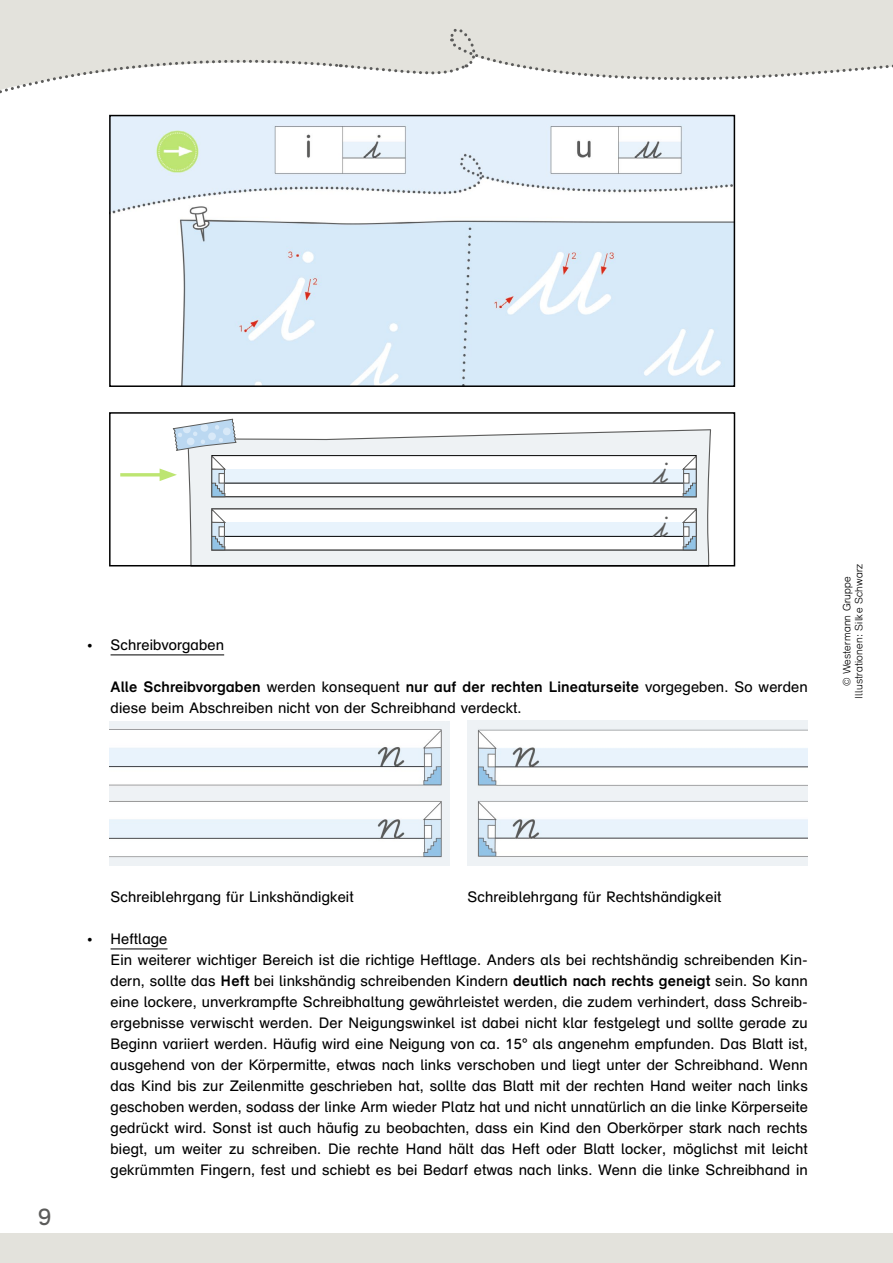
<style>
.page{position:relative;width:893px;height:1263px;background:#fff}
.page>*{position:absolute;margin:0;border:0;box-sizing:border-box;transform-origin:0 0}
.t1{font:39.3px "bs LA Gru";color:#5b5b5a}
.t2{font:24px "bs Druckschrift Gru 1";color:#5b5b5a}
.t3{font:15px/21px "bs Druckschrift Gru 1";color:#000}
.t4{font:300 10.5px/12px "bs Druckschrift Gru 1";color:#000;text-align:center}
.s1{font-weight:700}
</style>
<div class="page">
<div style="left:0;top:1233px;width:893px;height:30px;background:#e3e2dc"></div>
<div style="left:0;top:0;width:893px;height:15px;background:#e3e2dc"></div>
<svg style="left:0;top:15px;width:893px;height:79px"></svg>
<hr style="left:111px;top:654px;width:113px;height:1px;background:#000">
<hr style="left:111px;top:948px;width:57px;height:1px;background:#000">
<img style="left:112px;top:118px;width:620px;height:266px">
<div style="left:109px;top:115px;width:626px;height:272px;border:2px solid #000"></div>
<svg style="left:187px;top:430px;width:525px;height:314px"></svg>
<div style="left:212px;top:456px;width:484px;height:41px;background:#fff"></div>
<div style="left:212px;top:469px;width:484px;height:14px;background:#e8f3fc"></div>
<hr style="left:212px;top:483px;width:484px;height:1px;background:#000">
<div style="left:212px;top:455px;width:484px;height:42px;border:1px solid #000"></div>
<svg style="left:682px;top:455px;width:15px;height:42px"></svg>
<div style="left:212px;top:509px;width:484px;height:41px;background:#fff"></div>
<div style="left:212px;top:522px;width:484px;height:15px;background:#e8f3fc"></div>
<hr style="left:212px;top:536px;width:484px;height:1px;background:#000">
<svg style="left:682px;top:509px;width:15px;height:41px"></svg>
<svg style="left:211px;top:509px;width:15px;height:41px"></svg>
<hr style="left:120px;top:473px;width:46px;height:3px;background:#bde571">
<svg style="left:160px;top:418px;width:77px;height:79px"></svg>
<div style="left:109px;top:412px;width:626px;height:154px;border:2px solid #000"></div>
<img style="left:468px;top:721px;width:340px;height:144px">
<img style="left:109px;top:721px;width:340px;height:145px">
<h1 class="t1" style="left:653px;top:449px;width:11px">i</h1>
<h1 class="t1" style="left:653px;top:502px;width:11px">i</h1>
<p class="t3" style="left:85px;top:635px;width:141px">• Schreibvorgaben</p>
<p class="t3" style="left:111px;top:677px;width:699px"><span class="s1">Alle Schreibvorgaben</span> werden konsequent <span class="s1">nur auf der rechten Lineaturseite</span> vorgegeben. So werden diese beim Abschreiben nicht von der Schreibhand verdeckt.</p>
<p class="t4" style="left:841px;top:698px;width:137px;rotate:-90deg">© Westermann Gruppe<br>Illustrationen: Silke Schwarz</p>
<h2 class="t2" style="left:38px;top:1202px;width:15px">9</h2>
<p class="t3" style="left:111px;top:887px;width:245px">Schreiblehrgang für Linkshändigkeit</p>
<p class="t3" style="left:468px;top:887px;width:255px">Schreiblehrgang für Rechtshändigkeit</p>
<p class="t3" style="left:111px;top:929px;width:699px;text-indent:-26px">• Heftlage<br>Ein weiterer wichtiger Bereich ist die richtige Heftlage. Anders als bei rechtshändig schreibenden Kin&shy;dern, sollte das <span class="s1">Heft</span> bei linkshändig schreibenden Kindern <span class="s1">deutlich nach rechts geneigt</span> sein. So kann eine lockere, unverkrampfte Schreibhaltung gewährleistet werden, die zudem verhindert, dass Schreib&shy;ergebnisse verwischt werden. Der Neigungswinkel ist dabei nicht klar festgelegt und sollte gerade zu Beginn variiert werden. Häufig wird eine Neigung von ca. 15° als angenehm empfunden. Das Blatt ist, ausgehend von der Körpermitte, etwas nach links verschoben und liegt unter der Schreibhand. Wenn das Kind bis zur Zeilenmitte geschrieben hat, sollte das Blatt mit der rechten Hand weiter nach links geschoben werden, sodass der linke Arm wieder Platz hat und nicht unnatürlich an die linke Körperseite gedrückt wird. Sonst ist auch häufig zu beobachten, dass ein Kind den Oberkörper stark nach rechts biegt, um weiter zu schreiben. Die rechte Hand hält das Heft oder Blatt locker, möglichst mit leicht gekrümmten Fingern, fest und schiebt es bei Bedarf etwas nach links. Wenn die linke Schreibhand in</p>
</div>
